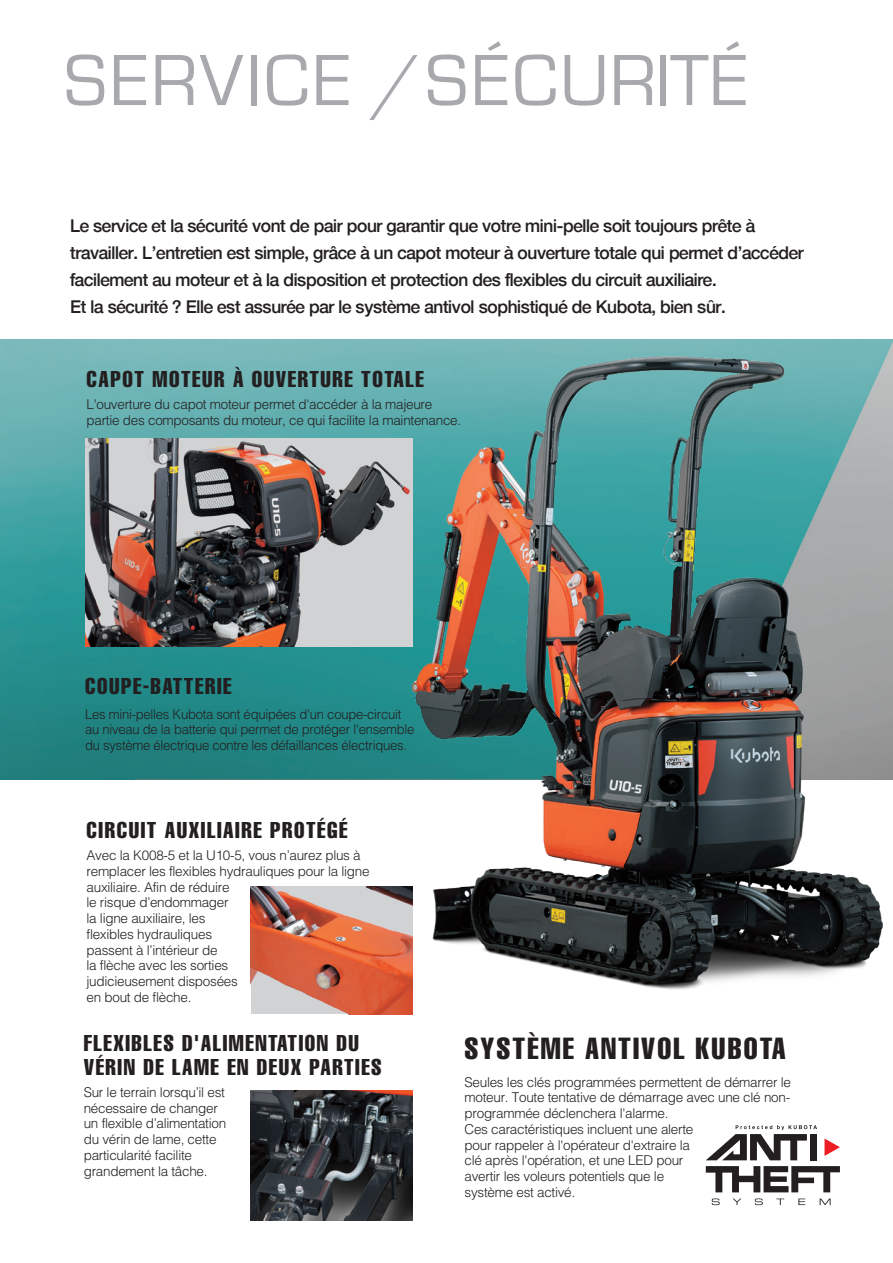
<style>
.page{position:relative;width:893px;height:1263px;background:#fff}
.page>*{position:absolute;margin:0;border:0;box-sizing:border-box;transform-origin:0 0}
.t1{font:75px "Eurostile";letter-spacing:.03em;color:#a8a9ad}
.t2{font:extra-condensed 30px "Helvetica";letter-spacing:.07em;color:#231f20}
.t3{font:extra-condensed 22.5px/24px "Helvetica";letter-spacing:.07em;color:#231f20}
.t4{font:500 18px/27px "Helvetica";letter-spacing:-.015em;color:#231f20}
.t5{font:300 13.5px/15.8px "Helvetica LT Std";letter-spacing:-.02em;color:#231f20}
</style>
<div class="page">
<img style="left:0;top:339px;width:893px;height:440px">
<svg style="left:712px;top:1198px;width:8px;height:7px"></svg>
<svg style="left:733px;top:1198px;width:8px;height:7px"></svg>
<svg style="left:755px;top:1198px;width:8px;height:7px"></svg>
<svg style="left:776px;top:1198px;width:8px;height:7px"></svg>
<svg style="left:798px;top:1198px;width:7px;height:7px"></svg>
<svg style="left:820px;top:1198px;width:11px;height:7px"></svg>
<svg style="left:706px;top:1166px;width:134px;height:26px"></svg>
<svg style="left:824px;top:1138px;width:16px;height:18px"></svg>
<svg style="left:706px;top:1125px;width:111px;height:35px"></svg>
<img style="left:85px;top:438px;width:320px;height:208px">
<img style="left:251px;top:887px;width:161px;height:127px">
<img style="left:405px;top:350px;width:488px;height:654px">
<img style="left:251px;top:1091px;width:161px;height:129px">
<p class="t1" style="left:64px;top:29px;width:686px">SERVICE /SÉCURITÉ</p>
<p class="t4" style="left:70px;top:212px;width:735px">Le service et la sécurité vont de pair pour garantir que votre mini-pelle soit toujours prête à travailler. L'entretien est simple, grâce à un capot moteur à ouverture totale qui permet d'accéder facilement au moteur et à la disposition et protection des flexibles du circuit auxiliaire.</p>
<p class="t4" style="left:70px;top:293px;width:657px">Et la sécurité ? Elle est assurée par le système antivol sophistiqué de Kubota, bien sûr.</p>
<p class="t3" style="left:87px;top:367px;width:339px">CAPOT MOTEUR À OUVERTURE TOTALE</p>
<p class="t5" style="left:87px;top:397px;width:376px">L'ouverture du capot moteur permet d'accéder à la majeure partie des composants du moteur, ce qui facilite la maintenance.</p>
<p class="t3" style="left:85px;top:673px;width:148px">COUPE-BATTERIE</p>
<p class="t5" style="left:85px;top:706px;width:331px">Les mini-pelles Kubota sont équipées d'un coupe-circuit au niveau de la batterie qui permet de protéger l'ensemble du système électrique contre les défaillances électriques.</p>
<p class="t3" style="left:87px;top:818px;width:262px">CIRCUIT AUXILIAIRE PROTÉGÉ</p>
<p class="t5" style="left:87px;top:847px;width:285px">Avec la K008-5 et la U10-5, vous n’aurez plus à remplacer les flexibles hydrauliques pour la ligne auxiliaire. Afin de réduire<br>le risque d’endommager<br>la ligne auxiliaire, les<br>flexibles hydrauliques<br>passent à l’intérieur de<br>la flèche avec les sorties<br>judicieusement disposées<br>en bout de flèche.</p>
<p class="t3" style="left:84px;top:1030px;width:299px">FLEXIBLES D'ALIMENTATION DU<br>VÉRIN DE LAME EN DEUX PARTIES</p>
<p class="t5" style="left:84px;top:1084px;width:144px">Sur le terrain lorsqu’il est nécessaire de changer un flexible d’alimentation du vérin de lame, cette particularité facilite grandement la tâche.</p>
<p class="t2" style="left:465px;top:1029px;width:323px">SYSTÈME ANTIVOL KUBOTA</p>
<p class="t5" style="left:465px;top:1074px;width:328px">Seules les clés programmées permettent de démarrer le moteur. Toute tentative de démarrage avec une clé non&shy;programmée déclenchera l'alarme.<br>Ces caractéristiques incluent une alerte<br>pour rappeler à l'opérateur d'extraire la<br>clé après l'opération, et une LED pour<br>avertir les voleurs potentiels que le<br>système est activé.</p>
</div>
